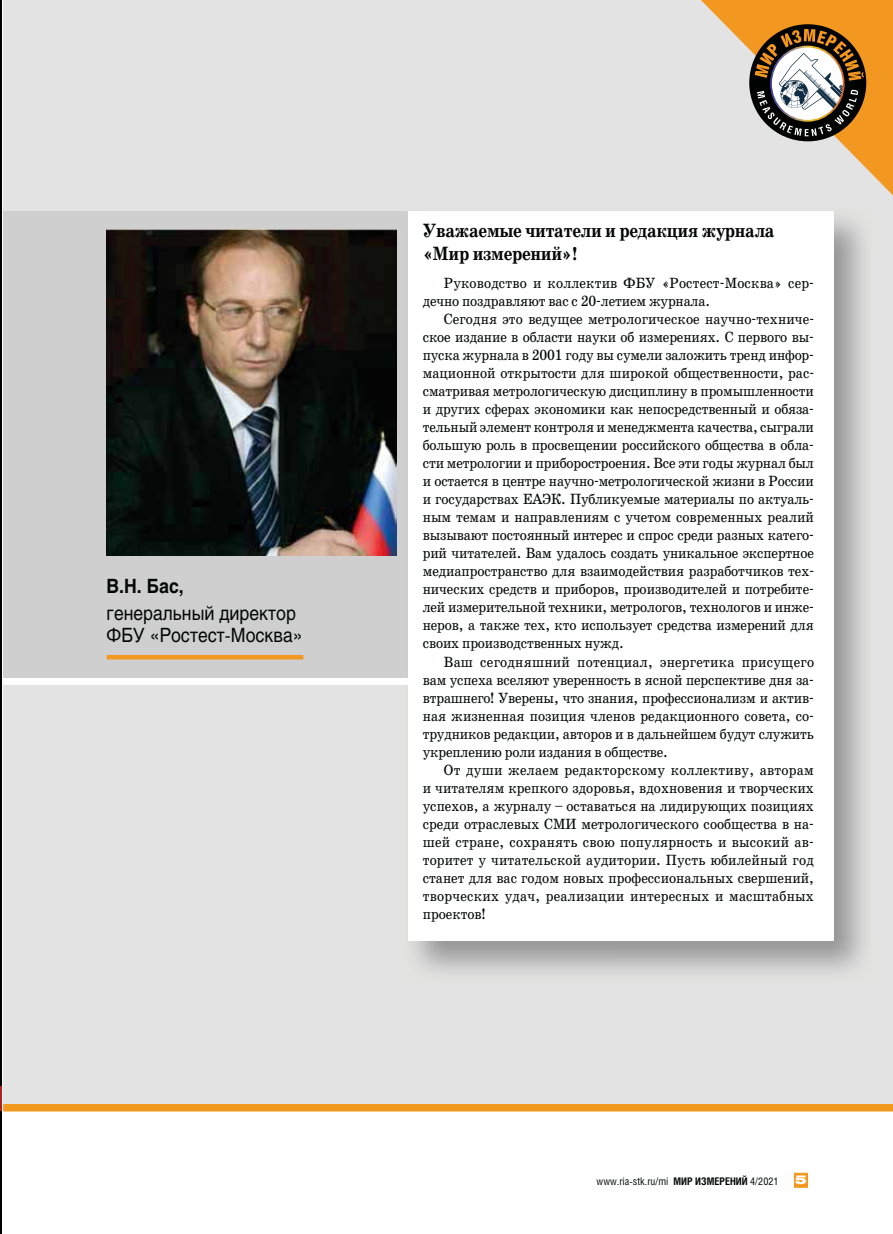
<style>
.page{position:relative;width:893px;height:1234px;background:#fff}
.page>*{position:absolute;margin:0;border:0;box-sizing:border-box;transform-origin:0 0}
.t1{font:700 19.5px/22.5px "School Book C";letter-spacing:-.02em;color:#030806;scale:.9 1}
.t2{font:19.5px/22.5px "Helios";color:#030806;scale:.9 1}
.t3{font:700 19.5px "Helios";color:#030806;scale:.9 1}
.t4{font:15px/18px "School Book C";letter-spacing:-.01em;color:#030806;text-align:justify;scale:.9 1}
.t5{font:15px/18px "School Book C";letter-spacing:.01em;color:#030806;scale:.9 1}
.t6{font:900 12px "Helios Ext";color:#fff}
.t7{font:10.5px "Helios Cond";color:#030806}
.s1{font-weight:700}
</style>
<div class="page">
<div style="left:794px;top:1172px;width:14px;height:15px;background:#f3971e"></div>
<div style="left:4px;top:0;width:889px;height:1107px;background:#e3e3e3"></div>
<hr style="left:0;top:0;width:2px;height:1233px;background:#010202">
<hr style="left:0;top:1085px;width:2px;height:25px;background:#b21d22">
<div style="left:3px;top:1103px;width:890px;height:8px;background:#f3991f"></div>
<div style="left:3px;top:212px;width:627px;height:466px;background:#cfcfcf"></div>
<div style="left:3px;top:678px;width:421px;height:6px;background:#fff"></div>
<div style="left:107px;top:654px;width:196px;height:5px;background:#f29720"></div>
<img style="left:403px;top:211px;width:463px;height:45px">
<img style="left:613px;top:256px;width:253px;height:718px">
<img style="left:403px;top:684px;width:210px;height:289px">
<img style="left:403px;top:212px;width:6px;height:466px">
<div style="left:409px;top:212px;width:425px;height:728px;background:#fff"></div>
<img style="left:107px;top:230px;width:289px;height:326px">
<svg style="left:701px;top:0;width:192px;height:195px"></svg>
<h1 class="t3" style="left:107px;top:578px;width:87px">В.Н. Бас,</h1>
<h1 class="t2" style="left:107px;top:603px;width:219px">генеральный директор<br>ФБУ «Ростест- Москва»</h1>
<h1 class="t1" style="left:423px;top:219px;width:393px">Уважаемые читатели и редакция журнала «Мир измерений»!</h1>
<p class="t5" style="left:423px;top:275px;width:436px;text-indent:21px">Руководство и коллектив ФБУ «Ростест- Москва» сер&shy;дечно поздравляют вас с 20-летием журнала.</p>
<p class="t4" style="left:423px;top:311px;width:436px;text-indent:21px">Сегодня это ведущее метрологическое научно-техниче&shy;ское издание в области науки об измерениях. С первого вы&shy;пуска журнала в 2001 году вы сумели заложить тренд инфор&shy;мационной открытости для широкой общественности, рас&shy;сматривая метрологическую дисциплину в промышленности и других сферах экономики как непосредственный и обяза&shy;тельный элемент контроля и менеджмента качества, сыграли большую роль в просвещении российского общества в обла&shy;сти метрологии и приборостроения. Все эти годы журнал был и остается в центре научно- метрологической жизни в России и государствах ЕАЭК. Публикуемые материалы по актуаль&shy;ным темам и направлениям с учетом современных реалий вызывают постоянный интерес и спрос среди разных катего&shy;рий читателей. Вам удалось создать уникальное экспертное медиа пространство для взаимодействия разработчиков тех&shy;нических средств и приборов, производителей и потребите&shy;лей измерительной техники, метрологов, технологов и инже&shy;неров, а также тех, кто использует средства измерений для своих производственных нужд.</p>
<p class="t4" style="left:423px;top:653px;width:436px;text-indent:21px">Ваш сегодняшний потенциал, энергетика присущего вам успеха вселяют уверенность в ясной перспективе дня за&shy;втрашнего! Уверены, что знания, профессионализм и актив&shy;ная жизненная позиция членов редакционного совета, со&shy;трудников редакции, авторов и в дальнейшем будут служить укреплению роли издания в обществе.</p>
<p class="t4" style="left:423px;top:761px;width:436px;text-indent:21px">От души желаем редакторскому коллективу, авторам и читателям крепкого здоровья, вдохновения и творческих успехов, а журналу – оставаться на лидирующих позициях среди отраслевых СМИ метрологического сообщества в на&shy;шей стране, сохранять свою популярность и высокий ав&shy;торитет у читательской аудитории. Пусть юбилейный год станет для вас годом новых профессиональных свершений, творческих удач, реализации интересных и масштабных проектов!</p>
<p class="t7" style="left:597px;top:1176px;width:184px">www.ria-stk.ru/mi <span class="s1">МИР ИЗМЕРЕНИЙ</span> 4/2021</p>
<p class="t6" style="left:795px;top:1172px;width:13px">5</p>
</div>
